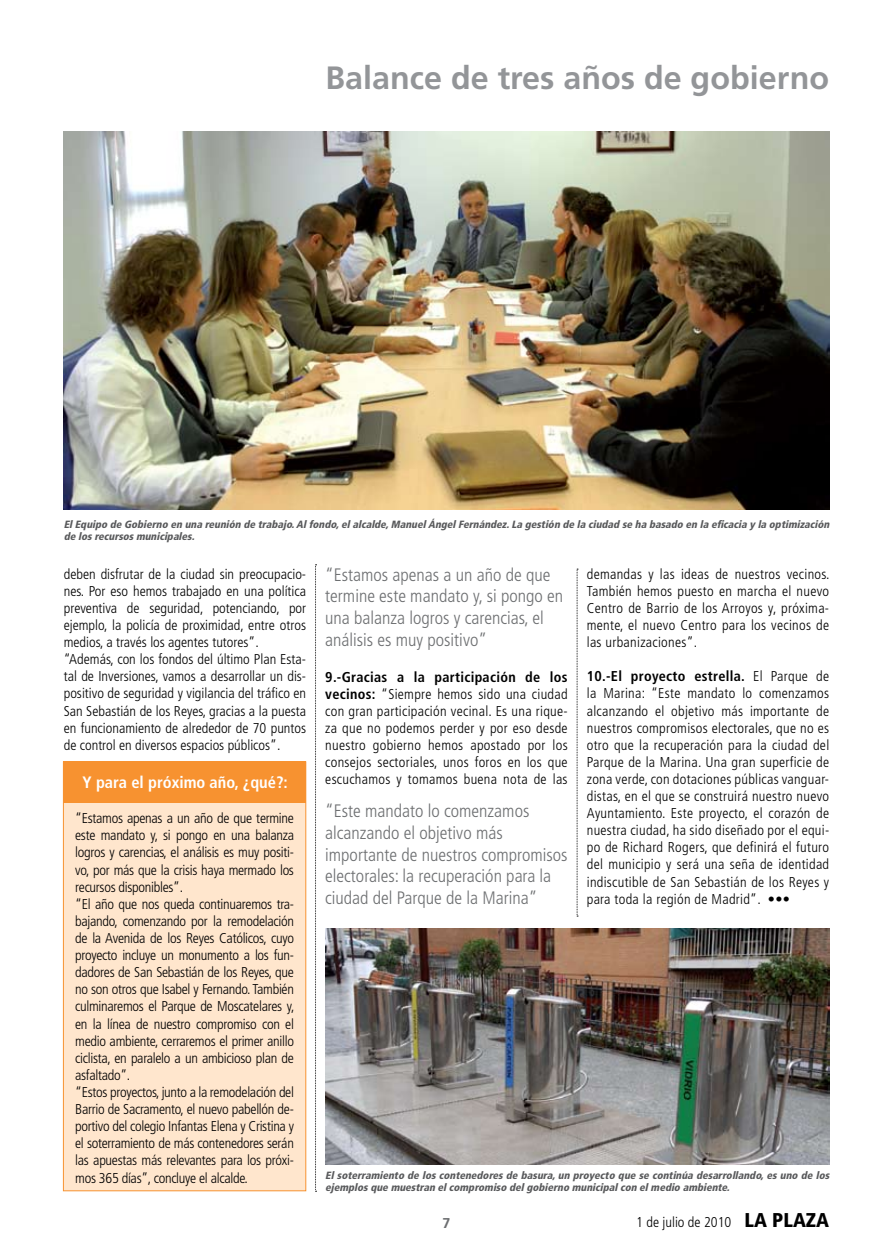
<style>
.page{position:relative;width:893px;height:1255px;background:#fff}
.page>*{position:absolute;margin:0;border:0;box-sizing:border-box;transform-origin:0 0}
.t1{font:700 32.25px "Frutiger";color:#939598}
.t2{font:300 condensed 18px/21.6px "Frutiger";color:#6d6f71}
.t3{font:700 condensed 16.5px "Frutiger";color:#fff}
.t4{font:300 condensed 14.25px/17.1px "Frutiger";letter-spacing:-.02em;color:#000;text-align:justify}
.t5{font:300 condensed 14.25px/17.1px "Frutiger";color:#000}
.t6{font:700 14.25px "Frutiger";color:#6d6f71}
.t7{font:italic 900 condensed 10.5px/12px "Frutiger";color:#58595b}
.s1{font-weight:700}
.s2{font-weight:900;font-size:19.95px}
</style>
<div class="page">
<img style="left:325px;top:928px;width:504px;height:236px">
<svg style="left:315px;top:564px;width:2px;height:627px"></svg>
<svg style="left:577px;top:568px;width:1px;height:348px"></svg>
<div style="left:63px;top:761px;width:243px;height:430px;background:#ffe6cd;border:1px solid #f79230"></div>
<div style="left:64px;top:761px;width:242px;height:41px;background:#f79230"></div>
<img style="left:64px;top:132px;width:765px;height:377px">
<h1 class="t1" style="left:326px;top:59px;width:505px">Balance de tres años de gobierno</h1>
<p class="t7" style="left:64px;top:518px;width:770px">ElEquipo de Gobierno en una reunión de trabajo.Alfondo,elalcalde,ManuelÁngelFernández.La gestión de la ciudad se ha basado en la eficacia y la optimización de losrecursosmunicipales.</p>
<p class="t5" style="left:64px;top:565px;width:244px">deben disfrutar de la ciudad sin preocupacio&shy;nes. Por eso hemos trabajado en una política preventiva de seguridad, potenciando, por ejemplo, la policía de proximidad, entre otros medios, a través los agentes tutores”. “Además, con los fondos del último Plan Esta&shy;tal de Inversiones, vamos a desarrollar un dis&shy;positivo de seguridad y vigilancia del tráfico en San Sebastián de los Reyes, gracias a la puesta en funcionamiento de alrededor de 70 puntos de control en diversos espacios públicos”.</p>
<p class="t3" style="left:83px;top:772px;width:207px">Y para el próximo año, ¿qué?:</p>
<p class="t4" style="left:75px;top:810px;width:221px;text-align:left">“Estamos apenas a un año de que termine este mandato y, si pongo en una balanza logros y carencias, el análisis es muy positi&shy;vo, por más que la crisis haya mermado los recursos disponibles”.<br>“El año que nos queda continuaremos tra&shy;bajando, comenzando por la remodelación de la Avenida de los Reyes Católicos, cuyo proyecto incluye un monumento a los fun&shy;dadores de San Sebastián de los Reyes, que no son otros que Isabel y Fernando. También culminaremos el Parque de Moscatelares y, en la línea de nuestro compromiso con el medio ambiente, cerraremos el primer anillo ciclista, en paralelo a un ambicioso plan de asfaltado”.<br>“Estos proyectos, junto a la remodelación del Barrio de Sacramento, el nuevo pabellón de&shy;portivo del colegio Infantas Elena y Cristina y el soterramiento de más contenedores serán las apuestas más relevantes para los próxi&shy;mos 365 días”, concluye el alcalde.</p>
<p class="t2" style="left:325px;top:564px;width:239px">“Estamos apenas a un año de que termine este mandato y, si pongo en una balanza logros y carencias, el análisis es muy positivo”</p>
<p class="t4" style="left:325px;top:668px;width:244px"><span class="s1">9.-Gracias a la participación de los vecinos:</span> “Siempre hemos sido una ciudad con gran participación vecinal. Es una rique&shy;za que no podemos perder y por eso desde nuestro gobierno hemos apostado por los consejos sectoriales, unos foros en los que escuchamos y tomamos buena nota de las</p>
<p class="t2" style="left:325px;top:800px;width:244px">“Este mandato lo comenzamos alcanzando el objetivo más importante de nuestros compromisos electorales: la recuperación para la ciudad del Parque de la Marina”</p>
<p class="t4" style="left:587px;top:565px;width:244px">demandas y las ideas de nuestros vecinos.<br>También hemos puesto en marcha el nuevo Centro de Barrio de los Arroyos y, próxima&shy;mente, el nuevo Centro para los vecinos de las urbanizaciones”.</p>
<p class="t4" style="left:587px;top:668px;width:244px"><span class="s1">10.-El proyecto estrella.</span> El Parque de la Marina: “Este mandato lo comenzamos alcanzando el objetivo más importante de nuestros compromisos electorales, que no es otro que la recuperación para la ciudad del Parque de la Marina. Una gran superficie de zona verde, con dotaciones públicas vanguar&shy;distas, en el que se construirá nuestro nuevo Ayuntamiento. Este proyecto, el corazón de nuestra ciudad, ha sido diseñado por el equi&shy;po de Richard Rogers, que definirá el futuro del municipio y será una seña de identidad indiscutible de San Sebastián de los Reyes y para toda la región de Madrid”. •••</p>
<p class="t7" style="left:325px;top:1169px;width:508px">Elsoterramiento de loscontenedoresde basura,un proyecto que se continúa desarrollando,esuno de los ejemplosque muestran elcompromiso delgobierno municipalcon elmedio ambiente.</p>
<p class="t6" style="left:442px;top:1214px;width:9px">7</p>
<p class="t5" style="left:636px;top:1213px;width:194px">1 de julio de 2010 <span class="s2">LA PLAZA</span></p>
</div>
